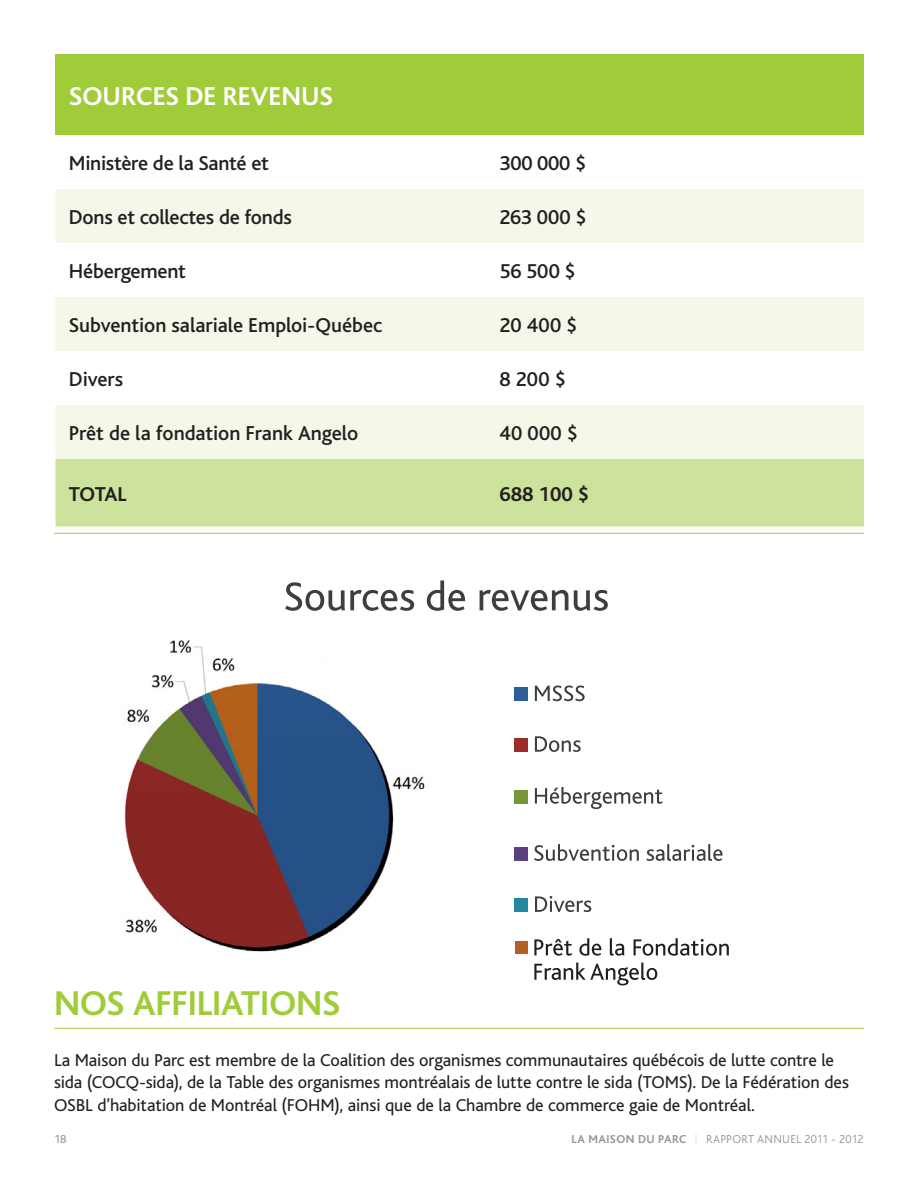
<style>
.page{position:relative;width:918px;height:1188px;background:#fff}
.page>*{position:absolute;margin:0;border:0;box-sizing:border-box;transform-origin:0 0}
.t1{font:700 36px "Bliss";letter-spacing:-.005em;color:#a1cc3a}
.t2{font:700 27px "Bliss";color:#fff}
.bullets_3{font:500 21px "Bliss";letter-spacing:-.01em;color:#231f20}
.bullets_3-2{font:700 21px "Bliss";color:#231f20}
.Note_Level_2{font:500 21px "Bliss";letter-spacing:-.01em;color:#231f20}
.t3{font:18px/22.5px "Bliss";letter-spacing:-.005em;color:#231f20}
.t4{font:300 12px "Bliss";letter-spacing:.02em;color:#939598}
.t5{font:12px "Bliss";color:#939598}
.s1{font-weight:700}
.s2{font-family:"Avant Garde";font-weight:200;color:#a1cc3a}
</style>
<div class="page">
<div style="left:515px;top:941px;width:13px;height:13px;background:#b26027"></div>
<div style="left:55px;top:54px;width:809px;height:81px;background:#a1cc3a"></div>
<div style="left:55px;top:189px;width:809px;height:270px;background:#f3f8e8"></div>
<svg style="left:55px;top:243px;width:809px;height:162px"></svg>
<div style="left:55px;top:459px;width:809px;height:67px;background:#cde29a"></div>
<hr style="left:54px;top:533px;width:810px;height:1px;background:#a1cc3a">
<svg style="left:285px;top:582px;width:129px;height:29px"></svg>
<svg style="left:427px;top:581px;width:38px;height:30px"></svg>
<svg style="left:480px;top:590px;width:88px;height:21px"></svg>
<svg style="left:574px;top:590px;width:34px;height:21px"></svg>
<hr style="left:54px;top:1028px;width:810px;height:1px;background:#a1cc3a">
<img style="left:124px;top:640px;width:301px;height:312px">
<svg style="left:514px;top:688px;width:13px;height:13px"></svg>
<svg style="left:535px;top:686px;width:50px;height:15px"></svg>
<svg style="left:514px;top:739px;width:13px;height:12px"></svg>
<svg style="left:535px;top:736px;width:46px;height:16px"></svg>
<svg style="left:514px;top:790px;width:13px;height:13px"></svg>
<svg style="left:535px;top:787px;width:128px;height:22px"></svg>
<svg style="left:514px;top:848px;width:13px;height:12px"></svg>
<svg style="left:534px;top:844px;width:105px;height:17px"></svg>
<svg style="left:646px;top:844px;width:77px;height:17px"></svg>
<svg style="left:514px;top:899px;width:13px;height:13px"></svg>
<svg style="left:535px;top:896px;width:56px;height:16px"></svg>
<svg style="left:534px;top:963px;width:123px;height:22px"></svg>
<svg style="left:534px;top:938px;width:195px;height:18px"></svg>
<p class="t2" style="left:69px;top:82px;width:266px">SOURCES DE REVENUS</p>
<p class="bullets_3" style="left:69px;top:152px;width:202px">Ministère de la Santé et</p>
<p class="Note_Level_2" style="left:500px;top:152px;width:88px">300 000 $</p>
<p class="bullets_3" style="left:69px;top:206px;width:224px">Dons et collectes de fonds</p>
<p class="bullets_3" style="left:500px;top:206px;width:89px">263 000 $</p>
<p class="bullets_3" style="left:69px;top:260px;width:119px">Hébergement</p>
<p class="bullets_3" style="left:500px;top:260px;width:78px">56 500 $</p>
<p class="bullets_3" style="left:69px;top:314px;width:315px">Subvention salariale Emploi-Québec</p>
<p class="bullets_3" style="left:500px;top:314px;width:80px">20 400 $</p>
<p class="bullets_3" style="left:69px;top:368px;width:56px">Divers</p>
<p class="bullets_3" style="left:500px;top:368px;width:68px">8 200 $</p>
<p class="bullets_3" style="left:69px;top:422px;width:291px">Prêt de la fondation Frank Angelo</p>
<p class="bullets_3" style="left:500px;top:422px;width:80px">40 000 $</p>
<p class="bullets_3-2" style="left:69px;top:483px;width:56px">TOTAL</p>
<p class="bullets_3-2" style="left:500px;top:483px;width:91px">688 100 $</p>
<p class="t1" style="left:54px;top:985px;width:288px">NOS AFFILIATIONS</p>
<p class="t3" style="left:54px;top:1049px;width:797px">La Maison du Parc est membre de la Coalition des organismes communautaires québécois de lutte contre le sida (COCQ-sida), de la Table des organismes montréalais de lutte contre le sida (TOMS). De la Fédération des<br>OSBL d’habitation de Montréal (FO HM), ainsi que de la Chambre de commerce gaie de Montréal.</p>
<p class="t5" style="left:54px;top:1133px;width:14px">18</p>
<p class="t4" style="left:571px;top:1133px;width:294px"><span class="s1">LA MAISON DU PARC</span> <span class="s2">|</span> RAPPORT ANNUEL 2011 - 2012</p>
</div>
